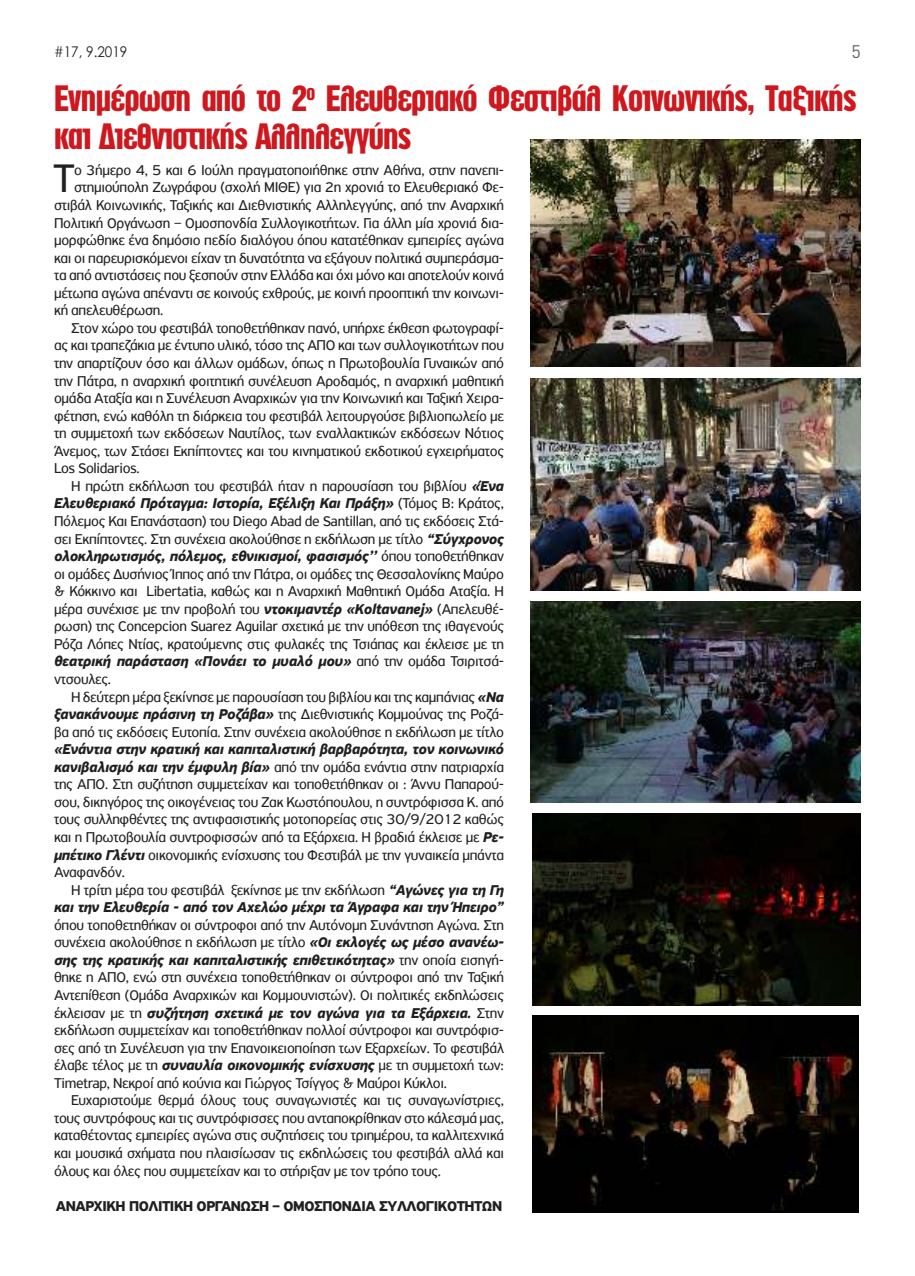
<style>
.page{position:relative;width:915px;height:1276px;background:#fff}
.page>*{position:absolute;margin:0;border:0;box-sizing:border-box;transform-origin:0 0}
.t1{font:42px "PF Highway Sans Pro";color:#221f1f}
.t2{font:34.5px/37.5px "pf diesel Alterego";letter-spacing:-.02em;color:#cf171e}
.t3{font:18px "DIN";color:#626366}
.t4{font:15px/17.5px "PF Highway Sans Pro";letter-spacing:-.02em;color:#221f1f;text-align:justify}
.t5{font:italic 700 15px/17.5px "PF Highway Sans Pro";letter-spacing:-.02em;color:#221f1f;text-align:right}
.t6{font:700 15px "PF Highway Sans Pro";letter-spacing:-.03em;color:#221f1f}
.t7{font:15px "DIN";color:#626366}
.t8{font:14.7px "Century Gothic";color:#221f1f;scale:.92 1}
.s1{font-weight:700;font-style:italic}
.s2{font-weight:400;font-style:normal}
</style>
<div class="page">
<img style="left:530px;top:140px;width:330px;height:227px">
<img style="left:530px;top:378px;width:330px;height:212px">
<img style="left:530px;top:601px;width:330px;height:201px">
<img style="left:532px;top:1015px;width:326px;height:197px">
<img style="left:532px;top:813px;width:328px;height:192px">
<p class="t7" style="left:54px;top:45px;width:70px">#3, 6.2016</p>
<p class="t8" style="left:54px;top:46px;width:81px">#17, 9.2019</p>
<p class="t3" style="left:851px;top:41px;width:11px">5</p>
<h2 class="t2" style="left:54px;top:81px;width:803px">Ενημέρωση από το 2<sup>ο</sup> Ελευθεριακό Φεστιβάλ Κοινωνικής, Ταξικής και Διεθνιστικής Αλληλεγγύης</h2>
<h1 class="t1" style="left:53px;top:154px;width:23px">Τ</h1>
<p class="t4" style="left:74px;top:161px;width:431px">ο 3ήμερο 4, 5 και 6 Ιούλη πραγματοποιήθηκε στην Αθήνα, στην πανεπι-</p>
<p class="t4" style="left:74px;top:179px;width:431px">στημιούπολη Ζωγράφου (σχολή ΜΙΘΕ) για 2η χρονιά το Ελευθεριακό Φε-</p>
<p class="t4" style="left:54px;top:196px;width:451px">στιβάλ Κοινωνικής, Ταξικής και Διεθνιστικής Αλληλεγγύης, από την Αναρχική</p>
<p class="t4" style="left:54px;top:214px;width:451px">Πολιτική Οργάνωση – Ομοσπονδία Συλλογικοτήτων. Για άλλη μία χρονιά δια-</p>
<p class="t4" style="left:54px;top:231px;width:451px">μορφώθηκε ένα δημόσιο πεδίο διαλόγου όπου κατατέθηκαν εμπειρίες αγώνα</p>
<p class="t4" style="left:54px;top:249px;width:451px">και οι παρευρισκόμενοι είχαν τη δυνατότητα να εξάγουν πολιτικά συμπεράσμα-</p>
<p class="t4" style="left:54px;top:266px;width:451px">τα από αντιστάσεις που ξεσπούν στην Ελλάδα και όχι μόνο και αποτελούν κοινά</p>
<p class="t4" style="left:54px;top:284px;width:451px">μέτωπα αγώνα απέναντι σε κοινούς εχθρούς, με κοινή προοπτική την κοινωνι-</p>
<p class="t4" style="left:54px;top:301px;width:111px">κή απελευθέρωση.</p>
<p class="t4" style="left:71px;top:319px;width:434px">Στον χώρο του φεστιβάλ τοποθετήθηκαν πανό, υπήρχε έκθεση φωτογραφί-</p>
<p class="t4" style="left:54px;top:337px;width:451px">ας και τραπεζάκια με έντυπο υλικό, τόσο της ΑΠΟ και των συλλογικοτήτων που</p>
<p class="t4" style="left:54px;top:354px;width:451px">την απαρτίζουν όσο και άλλων ομάδων, όπως η Πρωτοβουλία Γυναικών από</p>
<p class="t4" style="left:54px;top:372px;width:451px">την Πάτρα, η αναρχική φοιτητική συνέλευση Αροδαμός, η αναρχική μαθητική</p>
<p class="t4" style="left:54px;top:389px;width:451px">ομάδα Αταξία και η Συνέλευση Αναρχικών για την Κοινωνική και Ταξική Χειρα-</p>
<p class="t4" style="left:54px;top:407px;width:451px">φέτηση, ενώ καθόλη τη διάρκεια του φεστιβάλ λειτουργούσε βιβλιοπωλείο με</p>
<p class="t4" style="left:54px;top:424px;width:451px">τη συμμετοχή των εκδόσεων Ναυτίλος, των εναλλακτικών εκδόσεων Νότιος</p>
<p class="t4" style="left:54px;top:442px;width:451px">Άνεμος, των Στάσει Εκπίπτοντες και του κινηματικού εκδοτικού εγχειρήματος</p>
<p class="t4" style="left:54px;top:459px;width:87px">Los Solidarios.</p>
<p class="t4" style="left:71px;top:477px;width:434px">Η πρώτη εκδήλωση του φεστιβάλ ήταν η παρουσίαση του βιβλίου <span class="s1">«Ένα</span></p>
<p class="t5" style="left:54px;top:495px;width:451px">Ελευθεριακό Πρόταγμα: Ιστορία, Εξέλιξη Και Πράξη» <span class="s2">(Τόμος Β: Κράτος,</span></p>
<p class="t4" style="left:54px;top:512px;width:451px">Πόλεμος Και Επανάσταση) του Diego Abad de Santillan, από τις εκδόσεις Στά-</p>
<p class="t4" style="left:54px;top:530px;width:451px">σει Εκπίπτοντες. Στη συνέχεια ακολούθησε η εκδήλωση με τίτλο <span class="s1">“Σύγχρονος</span></p>
<p class="t5" style="left:54px;top:548px;width:451px">ολοκληρωτισμός, πόλεμος, εθνικισμοί, φασισμός’’ <span class="s2">όπου τοποθετήθηκαν</span></p>
<p class="t4" style="left:54px;top:565px;width:451px">οι ομάδες Δυσήνιος Ίππος από την Πάτρα, οι ομάδες της Θεσσαλονίκης Μαύρο</p>
<p class="t4" style="left:54px;top:582px;width:451px">&amp; Κόκκινο και Libertatia, καθώς και η Αναρχική Μαθητική Ομάδα Αταξία. Η</p>
<p class="t4" style="left:54px;top:600px;width:451px">μέρα συνέχισε με την προβολή του <span class="s1">ντοκιμαντέρ «Koltavanej»</span> (Απελευθέ-</p>
<p class="t4" style="left:54px;top:617px;width:451px">ρωση) της Concepcion Suarez Aguilar σχετικά με την υπόθεση της ιθαγενούς</p>
<p class="t4" style="left:54px;top:635px;width:451px">Ρόζα Λόπες Ντίας, κρατούμενης στις φυλακές της Τσιάπας και έκλεισε με τη</p>
<p class="t5" style="left:54px;top:653px;width:451px">θεατρική παράσταση «Πονάει το μυαλό μου» <span class="s2">από την ομάδα Τσιριτσά-</span></p>
<p class="t4" style="left:54px;top:670px;width:59px">ντσουλες.</p>
<p class="t4" style="left:71px;top:688px;width:434px">Η δεύτερη μέρα ξεκίνησε με παρουσίαση του βιβλίου και της καμπάνιας <span class="s1">«Να</span></p>
<p class="t4" style="left:54px;top:705px;width:451px"><span class="s1">ξανακάνουμε πράσινη τη Ροζάβα»</span> της Διεθνιστικής Κομμούνας της Ροζά-</p>
<p class="t4" style="left:54px;top:723px;width:451px">βα από τις εκδόσεις Ευτοπία. Στην συνέχεια ακολούθησε η εκδήλωση με τίτλο</p>
<p class="t4" style="left:54px;top:740px;width:451px"><span class="s1">«Ενάντια στην κρατική και καπιταλιστική βαρβαρότητα, τον κοινωνικό κανιβαλισμό και την έμφυλη βία»</span> από την ομάδα ενάντια στην πατριαρχία της ΑΠΟ. Στη συζήτηση συμμετείχαν και τοποθετήθηκαν οι : Άννυ Παπαρού&shy;σου, δικηγόρος της οικογένειας του Ζακ Κωστόπουλου, η συντρόφισσα Κ. από τους συλληφθέντες της αντιφασιστικής μοτοπορείας στις 30/9/2012 καθώς και η Πρωτοβουλία συντροφισσών από τα Εξάρχεια. Η βραδιά έκλεισε με <span class="s1">Ρε&shy;μπέτικο Γλέντι</span> οικονομικής ενίσχυσης του Φεστιβάλ με την γυναικεία μπάντα Αναφανδόν.</p>
<p class="t5" style="left:54px;top:881px;width:451px"><span class="s2">Η τρίτη μέρα του φεστιβάλ ξεκίνησε με την εκδήλωση</span> “Αγώνες για τη Γη και την Ελευθερία - από τον Αχελώο μέχρι τα Άγραφα και την Ήπειρο”</p>
<p class="t4" style="left:54px;top:916px;width:451px">όπου τοποθετηθήκαν οι σύντροφοι από την Αυτόνομη Συνάντηση Αγώνα. Στη συνέχεια ακολούθησε η εκδήλωση με τίτλο <span class="s1">«Οι εκλογές ως μέσο ανανέω&shy;σης της κρατικής και καπιταλιστικής επιθετικότητας»</span> την οποία εισηγή&shy;θηκε η ΑΠΟ, ενώ στη συνέχεια τοποθετήθηκαν οι σύντροφοι από την Ταξική Αντεπίθεση (Ομάδα Αναρχικών και Κομμουνιστών). Οι πολιτικές εκδηλώσεις έκλεισαν με τη <span class="s1">συζήτηση σχετικά με τον αγώνα για τα Εξάρχεια.</span> Στην εκδήλωση συμμετείχαν και τοποθετήθηκαν πολλοί σύντροφοι και συντρόφισ&shy;σες από τη Συνέλευση για την Επανοικειοποίηση των Εξαρχείων. Το φεστιβάλ έλαβε τέλος με τη <span class="s1">συναυλία οικονομικής ενίσχυσης</span> με τη συμμετοχή των:<br>Τimetrap, Νεκροί από κούνια και Γιώργος Τσίγγος &amp; Μαύροι Κύκλοι.</p>
<p class="t4" style="left:54px;top:1091px;width:451px;text-indent:17px">Ευχαριστούμε θερμά όλους τους συναγωνιστές και τις συναγωνίστριες, τους συντρόφους και τις συντρόφισσες που ανταποκρίθηκαν στο κάλεσμά μας, καταθέτοντας εμπειρίες αγώνα στις συζητήσεις του τριημέρου, τα καλλιτεχνικά και μουσικά σχήματα που πλαισίωσαν τις εκδηλώσεις του φεστιβάλ αλλά και όλους και όλες που συμμετείχαν και το στήριξαν με τον τρόπο τους.</p>
<p class="t6" style="left:56px;top:1197px;width:447px">ΑΝΑΡΧΙΚΗ ΠΟΛΙΤΙΚΗ ΟΡΓΑΝΩΣΗ – ΟΜΟΣΠΟΝΔΙΑ ΣΥΛΛΟΓΙΚΟΤΗΤΩΝ</p>
</div>
